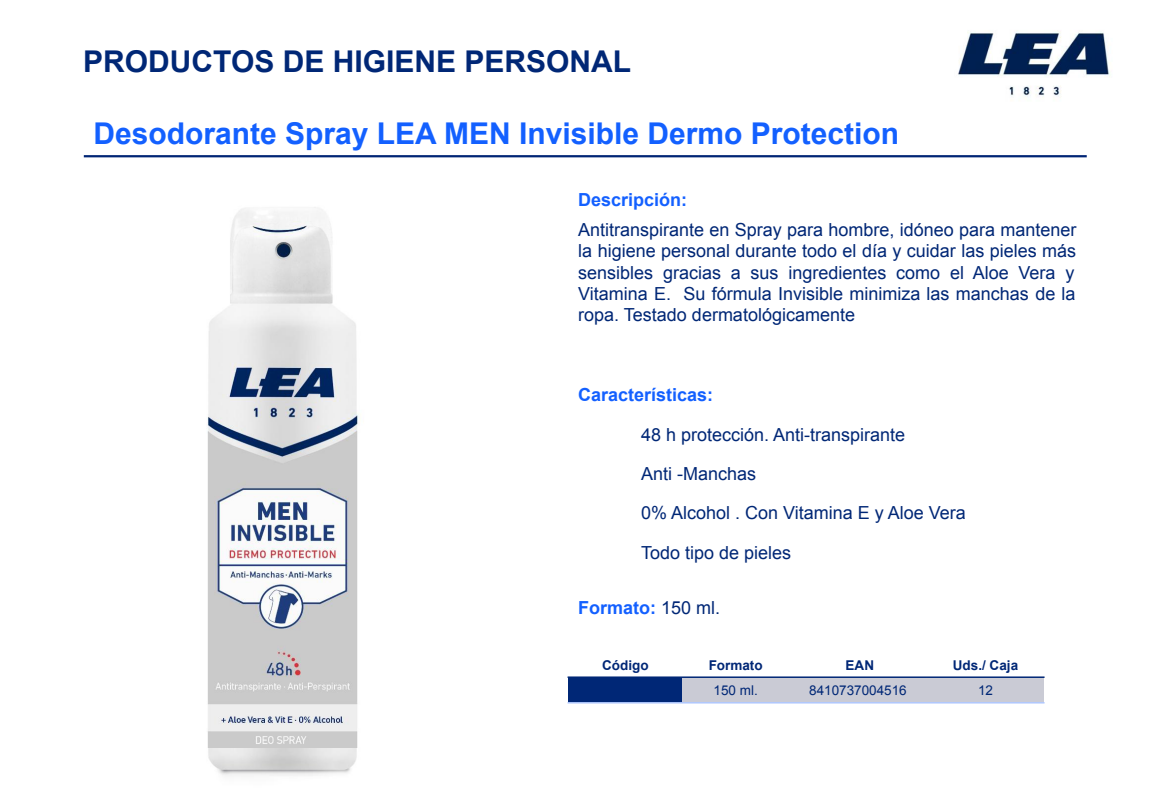
<style>
.page{position:relative;width:1170px;height:810px;background:#fff}
.page>*{position:absolute;margin:0;border:0;box-sizing:border-box;transform-origin:0 0}
.t1{font:700 30px "Arial";color:#1360ff}
.t2{font:700 30px "Arial";color:#002776}
.t3{font:18px/21.3px "Arial";color:#002776;text-align:justify}
.t4{font:700 18px "Arial";color:#1360ff}
.t5{font:700 13.5px "Arial";color:#002776}
.t6{font:13.5px "Arial";color:#002776}
.s1{font-weight:400;color:#002776}
</style>
<div class="page">
<hr style="left:84px;top:155px;width:1003px;height:2px;background:#002575">
<img style="left:958px;top:30px;width:152px;height:67px">
<div style="left:568px;top:677px;width:115px;height:26px;background:#002776"></div>
<div style="left:683px;top:677px;width:106px;height:26px;background:#cacbd5"></div>
<div style="left:789px;top:677px;width:138px;height:26px;background:#cacbd5"></div>
<div style="left:927px;top:677px;width:117px;height:26px;background:#cacbd5"></div>
<hr style="left:568px;top:676px;width:477px;height:2px;background:#002776">
<hr style="left:568px;top:702px;width:477px;height:2px;background:#b0c8fe">
<div style="left:0;top:167px;width:602px;height:638px;background:#fff"></div>
<img style="left:207px;top:207px;width:152px;height:569px">
<h1 class="t2" style="left:83px;top:42px;width:549px">PRODUCTOS DE HIGIENE PERSONAL</h1>
<h1 class="t1" style="left:93px;top:114px;width:807px">Desodorante Spray LEA MEN Invisible Dermo Protection</h1>
<p class="t4" style="left:578px;top:187px;width:111px">Descripción:</p>
<p class="t3" style="left:578px;top:219px;width:500px">Antitranspirante en Spray para hombre, idóneo para mantener la higiene personal durante todo el día y cuidar las pieles más sensibles gracias a sus ingredientes como el Aloe Vera y Vitamina E. Su fórmula Invisible minimiza las manchas de la ropa. Testado dermatológicamente</p>
<p class="t4" style="left:578px;top:383px;width:137px">Características:</p>
<p class="t3" style="left:641px;top:415px;width:326px;line-height:39.5px;text-align:left">48 h protección. Anti-transpirante<br>Anti -Manchas<br>0% Alcohol . Con Vitamina E y Aloe Vera<br>Todo tipo de pieles</p>
<p class="t4" style="left:578px;top:596px;width:144px">Formato: <span class="s1">150 ml.</span></p>
<p class="t5" style="left:602px;top:656px;width:48px">Código</p>
<p class="t5" style="left:709px;top:656px;width:55px">Formato</p>
<p class="t5" style="left:846px;top:656px;width:30px">EAN</p>
<p class="t5" style="left:953px;top:656px;width:67px">Uds./ Caja</p>
<p class="t6" style="left:714px;top:682px;width:46px">150 ml.</p>
<p class="t6" style="left:809px;top:682px;width:99px">8410737004516</p>
<p class="t6" style="left:978px;top:682px;width:17px">12</p>
</div>
